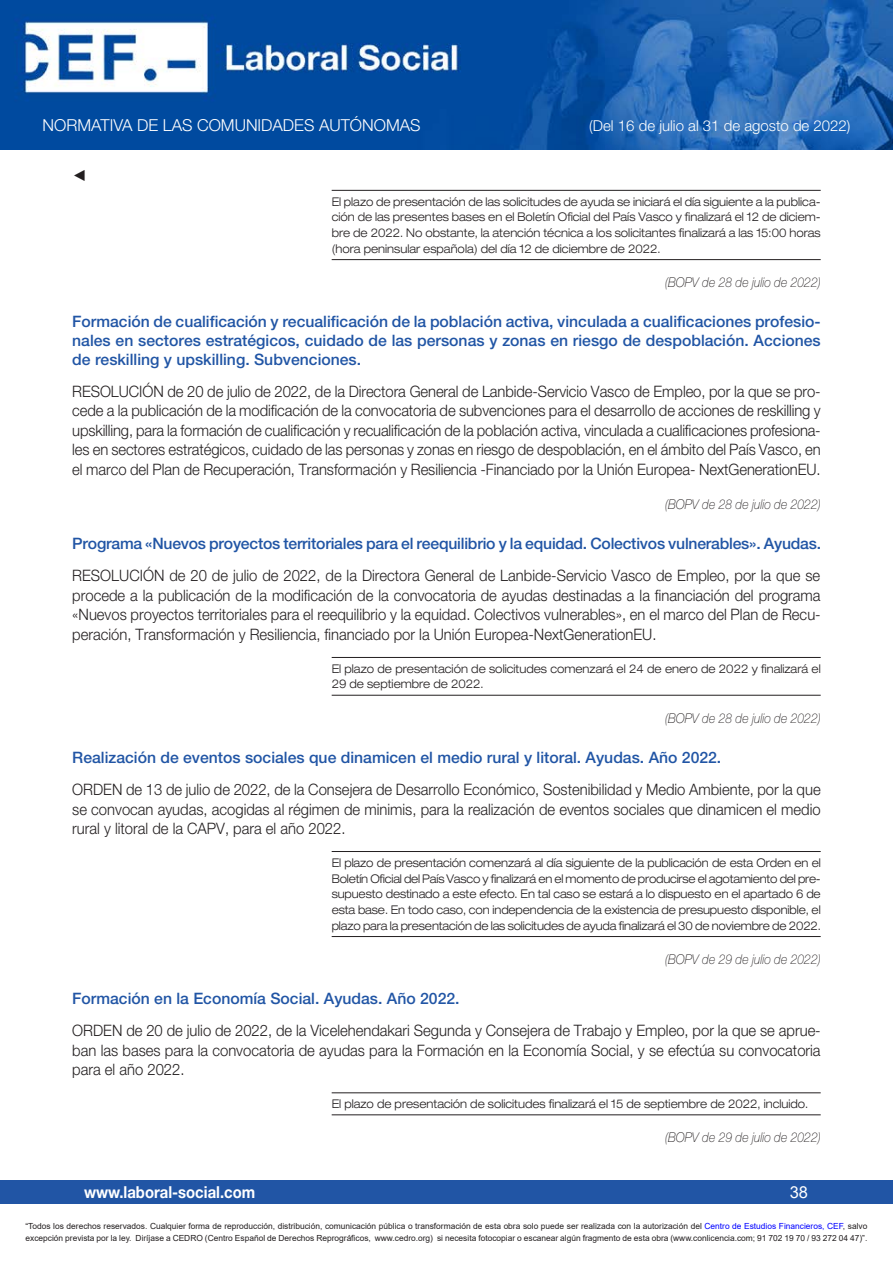
<style>
.page{position:relative;width:893px;height:1263px;background:#fff}
.page>*{position:absolute;margin:0;border:0;box-sizing:border-box;transform-origin:0 0}
.t1{font:300 16.5px "Helvetica Neue LT Std";color:#fff}
.t2{font:700 16.5px "Helvetica Neue LT Std";color:#fff;scale:.9 1}
.t3{font:16.5px "Arial";color:#fff}
.Contenido{font:300 15.75px/19.5px "Helvetica Neue LT Std";color:#231f20;text-align:justify;scale:.94 1}
.Título-cabecera{font:500 15.75px/18.8px "Helvetica Neue LT Std";color:#2155a5;text-align:justify}
.Contenido-2{font:15.75px "Times New Roman";color:#231f20;scale:.94 1}
.t4{font:300 15px "Helvetica Neue LT Std";color:#fff}
.publicación{font:italic 100 13.5px "Helvetica Neue LT Std";color:#231f20;scale:.9 1}
.Plazo{font:300 expanded 12px/15.8px "Helvetica Neue LT Std";color:#231f20;text-align:justify;scale:.92 1}
.t5{font:8.4px/12px "Arial";color:#231f20}
.s1{color:#00f}
</style>
<div class="page">
<div style="left:0;top:1180px;width:893px;height:23px;background:#2155a5"></div>
<img style="left:0;top:0;width:893px;height:149px">
<hr style="left:332px;top:190px;width:489px;height:1px;background:#231f20">
<hr style="left:332px;top:259px;width:489px;height:1px;background:#231f20">
<hr style="left:332px;top:657px;width:489px;height:1px;background:#231f20">
<hr style="left:332px;top:695px;width:489px;height:1px;background:#231f20">
<hr style="left:332px;top:851px;width:489px;height:1px;background:#231f20">
<hr style="left:332px;top:936px;width:489px;height:1px;background:#231f20">
<hr style="left:332px;top:1092px;width:489px;height:1px;background:#231f20">
<hr style="left:332px;top:1114px;width:489px;height:1px;background:#231f20">
<p class="t1" style="left:43px;top:115px;width:379px">NORMATIVA DE LAS COMUNIDADES AUTÓNOMAS</p>
<p class="t4" style="left:589px;top:117px;width:263px">(Del 16 de julio al 31 de agosto de 2022)</p>
<p class="Contenido-2" style="left:72px;top:165px;width:17px">◄</p>
<p class="Plazo" style="left:332px;top:193px;width:533px">El plazo de presentación de las solicitudes de ayuda se iniciará el día siguiente a la publica&shy;ción de las presentes bases en el Boletín Oficial del País Vasco y finalizará el 12 de diciem&shy;bre de 2022. No obstante, la atención técnica a los solicitantes finalizará a las 15:00 horas (hora peninsular española) del día 12 de diciembre de 2022.</p>
<p class="publicación" style="left:665px;top:275px;width:174px">(BOPV de 28 de julio de 2022)</p>
<p class="Título-cabecera" style="left:72px;top:312px;width:750px">Formación de cualificación y recualificación de la población activa, vinculada a cualificaciones profesio&shy;nales en sectores estratégicos, cuidado de las personas y zonas en riesgo de despoblación. Acciones de reskilling y upskilling. Subvenciones.</p>
<p class="Contenido" style="left:72px;top:381px;width:798px">RESOLUCIÓN de 20 de julio de 2022, de la Directora General de Lanbide-Servicio Vasco de Empleo, por la que se pro&shy;cede a la publicación de la modificación de la convocatoria de subvenciones para el desarrollo de acciones de reskilling y upskilling, para la formación de cualificación y recualificación de la población activa, vinculada a cualificaciones profesiona&shy;les en sectores estratégicos, cuidado de las personas y zonas en riesgo de despoblación, en el ámbito del País Vasco, en el marco del Plan de Recuperación, Transformación y Resiliencia -Financiado por la Unión Europea- NextGenerationEU.</p>
<p class="publicación" style="left:665px;top:497px;width:174px">(BOPV de 28 de julio de 2022)</p>
<p class="Título-cabecera" style="left:72px;top:534px;width:750px">Programa «Nuevos proyectos territoriales para el reequilibrio y la equidad. Colectivos vulnerables». Ayudas.</p>
<p class="Contenido" style="left:72px;top:566px;width:798px">RESOLUCIÓN de 20 de julio de 2022, de la Directora General de Lanbide-Servicio Vasco de Empleo, por la que se procede a la publicación de la modificación de la convocatoria de ayudas destinadas a la financiación del programa «Nuevos proyectos territoriales para el reequilibrio y la equidad. Colectivos vulnerables», en el marco del Plan de Recu&shy;peración, Transformación y Resiliencia, financiado por la Unión Europea-NextGenerationEU.</p>
<p class="Plazo" style="left:332px;top:660px;width:533px">El plazo de presentación de solicitudes comenzará el 24 de enero de 2022 y finalizará el<br>29 de septiembre de 2022.</p>
<p class="publicación" style="left:665px;top:710px;width:174px">(BOPV de 28 de julio de 2022)</p>
<p class="Título-cabecera" style="left:72px;top:748px;width:651px">Realización de eventos sociales que dinamicen el medio rural y litoral. Ayudas. Año 2022.</p>
<p class="Contenido" style="left:72px;top:779px;width:798px">ORDEN de 13 de julio de 2022, de la Consejera de Desarrollo Económico, Sostenibilidad y Medio Ambiente, por la que se convocan ayudas, acogidas al régimen de minimis, para la realización de eventos sociales que dinamicen el medio rural y litoral de la CAPV, para el año 2022.</p>
<p class="Plazo" style="left:332px;top:854px;width:533px">El plazo de presentación comenzará al día siguiente de la publicación de esta Orden en el Boletín Oficial del País Vasco y finalizará en el momento de producirse el agotamiento del pre&shy;supuesto destinado a este efecto. En tal caso se estará a lo dispuesto en el apartado 6 de esta base. En todo caso, con independencia de la existencia de presupuesto disponible, el plazo para la presentación de las solicitudes de ayuda finalizará el 30 de noviembre de 2022.</p>
<p class="publicación" style="left:665px;top:951px;width:174px">(BOPV de 29 de julio de 2022)</p>
<p class="Título-cabecera" style="left:72px;top:989px;width:389px">Formación en la Economía Social. Ayudas. Año 2022.</p>
<p class="Contenido" style="left:72px;top:1021px;width:798px">ORDEN de 20 de julio de 2022, de la Vicelehendakari Segunda y Consejera de Trabajo y Empleo, por la que se aprue&shy;ban las bases para la convocatoria de ayudas para la Formación en la Economía Social, y se efectúa su convocatoria para el año 2022.</p>
<p class="Plazo" style="left:332px;top:1096px;width:520px">El plazo de presentación de solicitudes finalizará el 15 de septiembre de 2022, incluido.</p>
<p class="publicación" style="left:665px;top:1130px;width:174px">(BOPV de 29 de julio de 2022)</p>
<p class="t2" style="left:84px;top:1182px;width:192px">www.laboral-social.com</p>
<p class="t3" style="left:790px;top:1180px;width:20px">38</p>
<p class="t5" style="left:26px;top:1220px;width:843px">“Todos los derechos reservados. Cualquier forma de reproducción, distribución, comunicación pública o transformación de esta obra solo puede ser realizada con la autorización del <span class="s1">Centro de Estudios Financieros, CEF</span>, salvo excepción prevista por la ley. Diríjase a CEDRO (Centro Español de Derechos Reprográficos, www.cedro.org) si necesita fotocopiar o escanear algún fragmento de esta obra (www.conlicencia.com; 91 702 19 70 / 93 272 04 47)”.</p>
</div>
